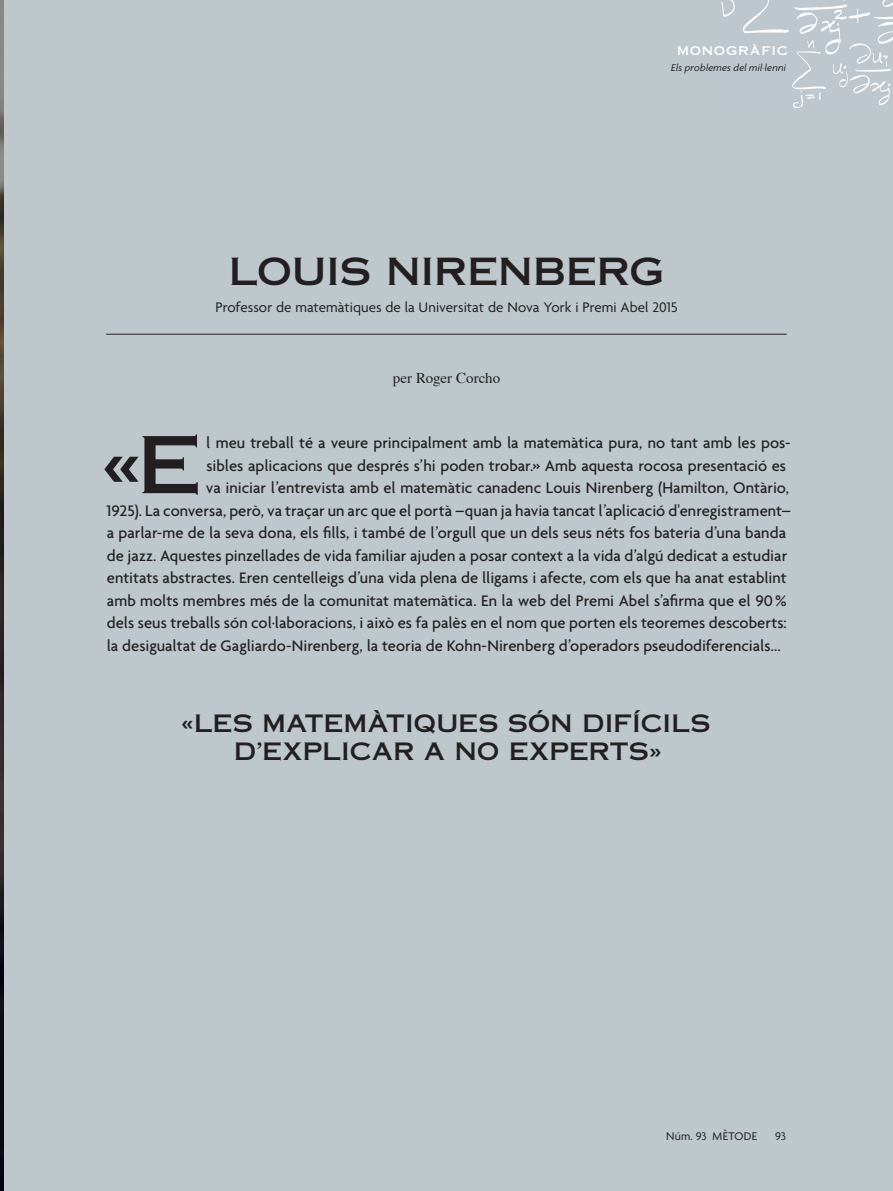
<style>
.page{position:relative;width:893px;height:1191px;background:#fff}
.page>*{position:absolute;margin:0;border:0;box-sizing:border-box;transform-origin:0 0}
._04_ABSTRACTS{font:78.3px "Copperplate Thirty One AB";color:#231f20}
._00_TITULO_25{font:37.5px "Copperplate Thirty One AB";letter-spacing:-.015em;color:#231f20}
._01_TITULO_16{font:24px/28.5px "Copperplate Thirty One AB";letter-spacing:-.005em;color:#231f20;text-align:center}
._04_ABSTRACTS-2{font:500 16.5px "Agenda";color:#231f20}
._03_FRASE_O_CARGO{font:15px "Agenda";letter-spacing:.005em;color:#231f20}
._03_FRASE_O_CARGO-2{font:15px "Times";letter-spacing:-.005em;color:#231f20}
.t1{font:12px "Agenda";letter-spacing:.02em;color:#231f20}
.t2{font:12px "Copperplate Thirty One AB";letter-spacing:.06em;color:#fff}
.t3{font:italic 10.5px "Agenda";letter-spacing:.02em;color:#231f20}
</style>
<div class="page">
<div style="left:0;top:0;width:893px;height:1190px;background:#bdc7cc"></div>
<img style="left:0;top:0;width:3px;height:1190px">
<img style="left:721px;top:0;width:172px;height:108px">
<hr style="left:106px;top:334px;width:680px;height:1px;background:#231f20">
<p class="t2" style="left:677px;top:44px;width:113px">MONOGRÀFIC</p>
<p class="t3" style="left:671px;top:61px;width:116px">Els problemes del mil·lenni</p>
<p class="_00_TITULO_25" style="left:228px;top:249px;width:438px">LOUIS NIRENBERG</p>
<p class="_03_FRASE_O_CARGO" style="left:215px;top:298px;width:464px">Professor de matemàtiques de la Universitat de Nova York i Premi Abel 2015</p>
<p class="_03_FRASE_O_CARGO-2" style="left:393px;top:364px;width:109px">per Roger Corcho</p>
<p class="_04_ABSTRACTS" style="left:100px;top:418px;width:104px">«E</p>
<p class="_04_ABSTRACTS-2" style="left:206px;top:433px;width:586px">l meu treball té a veure principalment amb la matemàtica pura, no tant amb les pos-</p>
<p class="_04_ABSTRACTS-2" style="left:207px;top:455px;width:581px">sibles aplicacions que després s’hi poden trobar.» Amb aquesta rocosa presentació es</p>
<p class="_04_ABSTRACTS-2" style="left:206px;top:478px;width:585px">va iniciar l’entrevista amb el matemàtic canadenc Louis Nirenberg (Hamilton, Ontàrio,</p>
<p class="_04_ABSTRACTS-2" style="left:106px;top:500px;width:686px">1925). La conversa, però, va traçar un arc que el portà –quan ja havia tancat l’aplicació d'enregistrament–</p>
<p class="_04_ABSTRACTS-2" style="left:107px;top:523px;width:681px">a parlar-me de la seva dona, els fills, i també de l’orgull que un dels seus néts fos bateria d’una banda</p>
<p class="_04_ABSTRACTS-2" style="left:107px;top:545px;width:682px">de jazz. Aquestes pinzellades de vida familiar ajuden a posar context a la vida d’algú dedicat a estudiar</p>
<p class="_04_ABSTRACTS-2" style="left:107px;top:568px;width:681px">entitats abstractes. Eren centelleigs d’una vida plena de lligams i afecte, com els que ha anat establint</p>
<p class="_04_ABSTRACTS-2" style="left:107px;top:590px;width:681px">amb molts membres més de la comunitat matemàtica. En la web del Premi Abel s’afirma que el 90%</p>
<p class="_04_ABSTRACTS-2" style="left:107px;top:613px;width:681px">dels seus treballs són col·laboracions, i això es fa palès en el nom que porten els teoremes descoberts:</p>
<p class="_04_ABSTRACTS-2" style="left:107px;top:635px;width:675px">la desigualtat de Gagliardo-Nirenberg, la teoria de Kohn-Nirenberg d’operadors pseudodiferencials...</p>
<p class="_01_TITULO_16" style="left:181px;top:709px;width:531px">«LES MATEMÀTIQUES SÓN DIFÍCILS<br>D’EXPLICAR A NO EXPERTS»</p>
<p class="t1" style="left:666px;top:1129px;width:92px">Núm. 93 MÈTODE</p>
<p class="t1" style="left:775px;top:1129px;width:13px">93</p>
</div>
